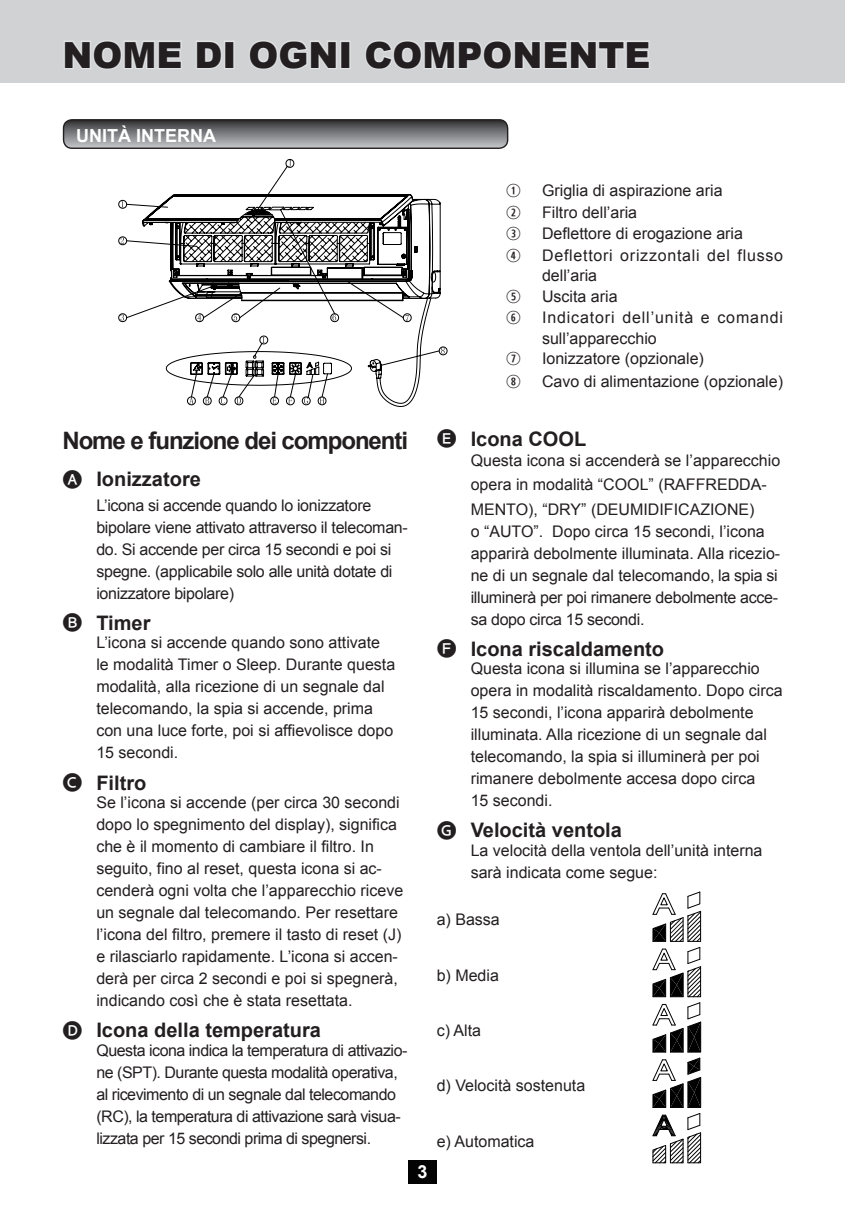
<style>
.page{position:relative;width:845px;height:1225px;background:#fff}
.page>*{position:absolute;margin:0;border:0;box-sizing:border-box;transform-origin:0 0}
.t1{font:900 36px "Arial";color:#231f20}
.t2{font:700 24px "Arial";letter-spacing:-.045em;color:#231f20}
.t3{font:700 20px "Arial";color:#231f20}
.t4{font:700 18px "Arial";color:#fff}
.t5{font:18px "Combi Numerals Pro";color:#231f20}
.t6{font:16px/22px "Arial";color:#231f20}
.t7{font:16px/22px "Arial";letter-spacing:-.03em;color:#231f20}
.t8{font:16px/22px "Arial";letter-spacing:-.02em;color:#231f20}
.t9{font:16px "Arial";letter-spacing:.045em;color:#231f20}
.t10{font:16px "Arial";letter-spacing:.055em;color:#231f20}
.s1{font-family:"Combi Numerals";font-size:18px}
.s2{font-family:"Combi Numerals Pro";font-size:18px}
.s3{font-family:"Koz Go Pro";font-weight:400}
</style>
<div class="page">
<div style="left:408px;top:1160px;width:29px;height:23px;background:#030303"></div>
<svg style="left:64px;top:120px;width:443px;height:28px;background:#7c7d80"></svg>
<div style="left:63px;top:119px;width:445px;height:30px;border:1px solid #231f20;border-radius:9px"></div>
<svg style="left:652px;top:891px;width:49px;height:272px"></svg>
<svg style="left:165px;top:355px;width:260px;height:52px"></svg>
<svg style="left:118px;top:159px;width:329px;height:196px"></svg>
<div style="left:0;top:0;width:845px;height:83px;background:#d1d2d4"></div>
<svg style="left:64px;top:40px;width:586px;height:29px"></svg>
<h1 class="t1" style="left:62px;top:29px;width:589px">NOME DI OGNI COMPONENTE</h1>
<p class="t4" style="left:76px;top:123px;width:141px">UNITÀ INTERNA</p>
<p class="t6" style="left:506px;top:180px;width:218px"><span class="s1">q</span> Griglia di aspirazione aria<br><span class="s2">W</span> Filtro dell’aria</p>
<p class="t5" style="left:506px;top:227px;width:16px">E</p>
<p class="t6" style="left:542px;top:223px;width:202px">Deflettore di erogazione aria</p>
<p class="t9" style="left:506px;top:245px;width:278px"><span class="s2">R</span> Deflettori orizzontali del flusso</p>
<p class="t6" style="left:542px;top:265px;width:57px">dell’aria</p>
<p class="t6" style="left:506px;top:285px;width:113px"><span class="s2">T</span> Uscita aria</p>
<p class="t10" style="left:506px;top:307px;width:278px"><span class="s2">Y</span> Indicatori dell’unità e comandi</p>
<p class="t6" style="left:542px;top:327px;width:116px">sull’apparecchio</p>
<p class="t6" style="left:506px;top:348px;width:199px"><span class="s2">U</span> Ionizzatore (opzionale)</p>
<p class="t6" style="left:506px;top:370px;width:278px"><span class="s2">I</span> Cavo di alimentazione (opzionale)</p>
<h2 class="t2" style="left:62px;top:425px;width:347px">Nome e funzione dei componenti</h2>
<p class="t3" style="left:62px;top:466px;width:140px"><span class="s3">A</span> Ionizzatore</p>
<p class="t8" style="left:96px;top:494px;width:313px">L’icona si accende quando lo ionizzatore bipolare viene attivato attraverso il telecoman&shy;do. Si accende per circa 15 secondi e poi si spegne. (applicabile solo alle unità dotate di ionizzatore bipolare)</p>
<p class="t3" style="left:62px;top:609px;width:90px"><span class="s3">B</span> Timer</p>
<p class="t6" style="left:96px;top:632px;width:300px">L’icona si accende quando sono attivate le modalità Timer o Sleep. Durante questa modalità, alla ricezione di un segnale dal telecomando, la spia si accende, prima con una luce forte, poi si affievolisce dopo 15 secondi.</p>
<p class="t3" style="left:62px;top:769px;width:86px"><span class="s3">C</span> Filtro</p>
<p class="t6" style="left:96px;top:791px;width:308px">Se l’icona si accende (per circa 30 secondi dopo lo spegnimento del display), significa che è il momento di cambiare il filtro. In seguito, fino al reset, questa icona si ac&shy;cenderà ogni volta che l’apparecchio riceve un segnale dal telecomando. Per resettare l’icona del filtro, premere il tasto di reset (J) e rilasciarlo rapidamente. L’icona si accen&shy;derà per circa 2 secondi e poi si spegnerà, indicando così che è stata resettata.</p>
<p class="t3" style="left:62px;top:1017px;width:260px"><span class="s3">D</span> Icona della temperatura</p>
<p class="t7" style="left:96px;top:1039px;width:312px">Questa icona indica la temperatura di attivazio&shy;ne (SPT). Durante questa modalità operativa, al ricevimento di un segnale dal telecomando (RC), la temperatura di attivazione sarà visua&shy;lizzata per 15 secondi prima di spegnersi.</p>
<p class="t3" style="left:437px;top:426px;width:151px"><span class="s3">E</span> Icona COOL</p>
<p class="t6" style="left:471px;top:449px;width:311px;line-height:24px">Questa icona si accenderà se l’apparecchio opera in modalità “COOL” (RAFFREDDA-<br>MENTO), “DRY” (DEUMIDIFICAZIONE)</p>
<p class="t6" style="left:471px;top:520px;width:311px">o “AUTO”. Dopo circa 15 secondi, l’icona apparirà debolmente illuminata. Alla ricezio&shy;ne di un segnale dal telecomando, la spia si illuminerà per poi rimanere debolmente acce&shy;sa dopo circa 15 secondi.</p>
<p class="t3" style="left:437px;top:635px;width:229px"><span class="s3">F</span> Icona riscaldamento</p>
<p class="t6" style="left:471px;top:658px;width:313px">Questa icona si illumina se l’apparecchio opera in modalità riscaldamento. Dopo circa 15 secondi, l’icona apparirà debolmente illuminata. Alla ricezione di un segnale dal telecomando, la spia si illuminerà per poi rimanere debolmente accesa dopo circa<br>15 secondi.</p>
<p class="t3" style="left:437px;top:817px;width:187px"><span class="s3">G</span> Velocità ventola</p>
<p class="t6" style="left:471px;top:839px;width:293px">La velocità della ventola dell’unità interna sarà indicata come segue:</p>
<p class="t6" style="left:437px;top:909px;width:65px">a) Bassa</p>
<p class="t6" style="left:437px;top:964px;width:64px">b) Media</p>
<p class="t6" style="left:437px;top:1019px;width:46px">c) Alta</p>
<p class="t6" style="left:437px;top:1075px;width:150px">d) Velocità sostenuta</p>
<p class="t4" style="left:417px;top:1159px;width:12px">3</p>
<p class="t6" style="left:437px;top:1130px;width:99px">e) Automatica</p>
</div>
